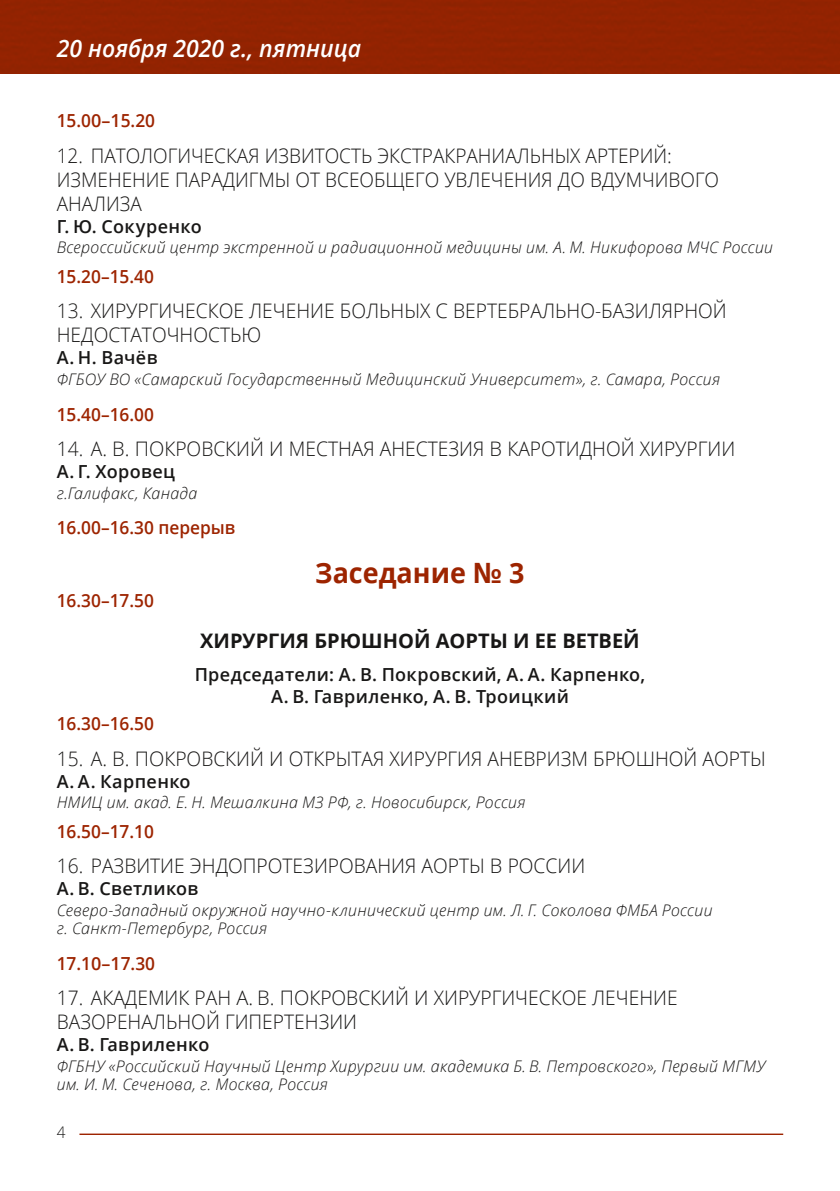
<style>
.page{position:relative;width:840px;height:1191px;background:#fff}
.page>*{position:absolute;margin:0;border:0;box-sizing:border-box;transform-origin:0 0}
.t1{font:700 28px "Open Sans";color:#9d2400;scale:.96 1}
.t2{font:italic 600 24px "Open Sans";color:#fff;scale:.96 1}
.t3{font:300 20px/24px "Open Sans";color:#181716;scale:.96 1}
.t4{font:300 20px/24px "Open Sans";color:#181716;scale:.95 1}
.t5{font:700 20px "Open Sans";color:#181716}
.t6{font:600 18px/22px "Open Sans";letter-spacing:.02em;color:#181716;text-align:center}
.t7{font:600 18px "Open Sans";color:#9d2400;scale:.96 1}
.t8{font:italic 300 16px/18px "Open Sans";letter-spacing:.015em;color:#181716}
.t9{font:300 16px "Open Sans";color:#181716;scale:.96 1}
</style>
<div class="page">
<div style="left:0;top:0;width:839px;height:74px;background:#932301"></div>
<hr style="left:79px;top:1133px;width:703px;height:2px;background:#9d2400">
<h2 class="t2" style="left:57px;top:32px;width:318px">20 ноября 2020 г., пятница</h2>
<p class="t7" style="left:57px;top:108px;width:104px">15.00–15.20</p>
<p class="t4" style="left:57px;top:143px;width:698px">12. ПАТОЛОГИЧЕСКАЯ ИЗВИТОСТЬ ЭКСТРАКРАНИАЛЬНЫХ АРТЕРИЙ:<br>ИЗМЕНЕНИЕ ПАРАДИГМЫ ОТ ВСЕОБЩЕГО УВЛЕЧЕНИЯ ДО ВДУМЧИВОГО<br>АНАЛИЗА</p>
<p class="t6" style="left:57px;top:215px;width:146px">Г. Ю. Сокуренко</p>
<p class="t8" style="left:57px;top:238px;width:717px">Всероссийский центр экстренной и радиационной медицины им. А. М. Никифорова МЧС России</p>
<p class="t7" style="left:57px;top:264px;width:103px">15.20–15.40</p>
<p class="t3" style="left:57px;top:299px;width:699px">13. ХИРУРГИЧЕСКОЕ ЛЕЧЕНИЕ БОЛЬНЫХ С ВЕРТЕБРАЛЬНО-БАЗИЛЯРНОЙ<br>НЕДОСТАТОЧНОСТЬЮ</p>
<p class="t6" style="left:57px;top:346px;width:102px">А. Н. Вачёв</p>
<p class="t8" style="left:57px;top:370px;width:664px">ФГБОУ ВО «Самарский Государственный Медицинский Университет», г. Самара, Россия</p>
<p class="t7" style="left:57px;top:402px;width:103px">15.40–16.00</p>
<p class="t3" style="left:57px;top:436px;width:707px">14. А. В. ПОКРОВСКИЙ И МЕСТНАЯ АНЕСТЕЗИЯ В КАРОТИДНОЙ ХИРУРГИИ</p>
<p class="t6" style="left:57px;top:460px;width:120px">А. Г. Хоровец</p>
<p class="t8" style="left:57px;top:483px;width:142px">г.Галифакс, Канада</p>
<p class="t7" style="left:57px;top:515px;width:187px">16.00–16.30 перерыв</p>
<h1 class="t1" style="left:315px;top:553px;width:219px">Заседание № 3</h1>
<p class="t7" style="left:57px;top:588px;width:103px">16.30–17.50</p>
<p class="t5" style="left:200px;top:626px;width:441px">ХИРУРГИЯ БРЮШНОЙ АОРТЫ И ЕЕ ВЕТВЕЙ</p>
<p class="t6" style="left:195px;top:663px;width:451px">Председатели: А. В. Покровский, А. А. Карпенко,<br>А. В. Гавриленко, А. В. Троицкий</p>
<p class="t7" style="left:57px;top:711px;width:103px">16.30–16.50</p>
<p class="t3" style="left:57px;top:745px;width:739px">15. А. В. ПОКРОВСКИЙ И ОТКРЫТАЯ ХИРУРГИЯ АНЕВРИЗМ БРЮШНОЙ АОРТЫ</p>
<p class="t6" style="left:57px;top:769px;width:135px">А. А. Карпенко</p>
<p class="t8" style="left:57px;top:793px;width:470px">НМИЦ им. акад. Е. Н. Мешалкина МЗ РФ, г. Новосибирск, Россия</p>
<p class="t7" style="left:57px;top:819px;width:103px">16.50–17.10</p>
<p class="t3" style="left:57px;top:853px;width:551px">16. РАЗВИТИЕ ЭНДОПРОТЕЗИРОВАНИЯ АОРТЫ В РОССИИ</p>
<p class="t6" style="left:57px;top:877px;width:143px">А. В. Светликов</p>
<p class="t8" style="left:57px;top:901px;width:657px">Северо-Западный окружной научно-клинический центр им. Л. Г. Соколова ФМБА России г. Санкт-Петербург, Россия</p>
<p class="t7" style="left:57px;top:950px;width:104px">17.10–17.30</p>
<p class="t3" style="left:57px;top:985px;width:648px">17. АКАДЕМИК РАН А. В. ПОКРОВСКИЙ И ХИРУРГИЧЕСКОЕ ЛЕЧЕНИЕ<br>ВАЗОРЕНАЛЬНОЙ ГИПЕРТЕНЗИИ</p>
<p class="t6" style="left:57px;top:1033px;width:154px">А. В. Гавриленко</p>
<p class="t8" style="left:57px;top:1056px;width:709px">ФГБНУ «Российский Научный Центр Хирургии им. академика Б. В. Петровского», Первый МГМУ им. И. М. Сеченова, г. Москва, Россия</p>
<p class="t9" style="left:57px;top:1121px;width:11px">4</p>
</div>
